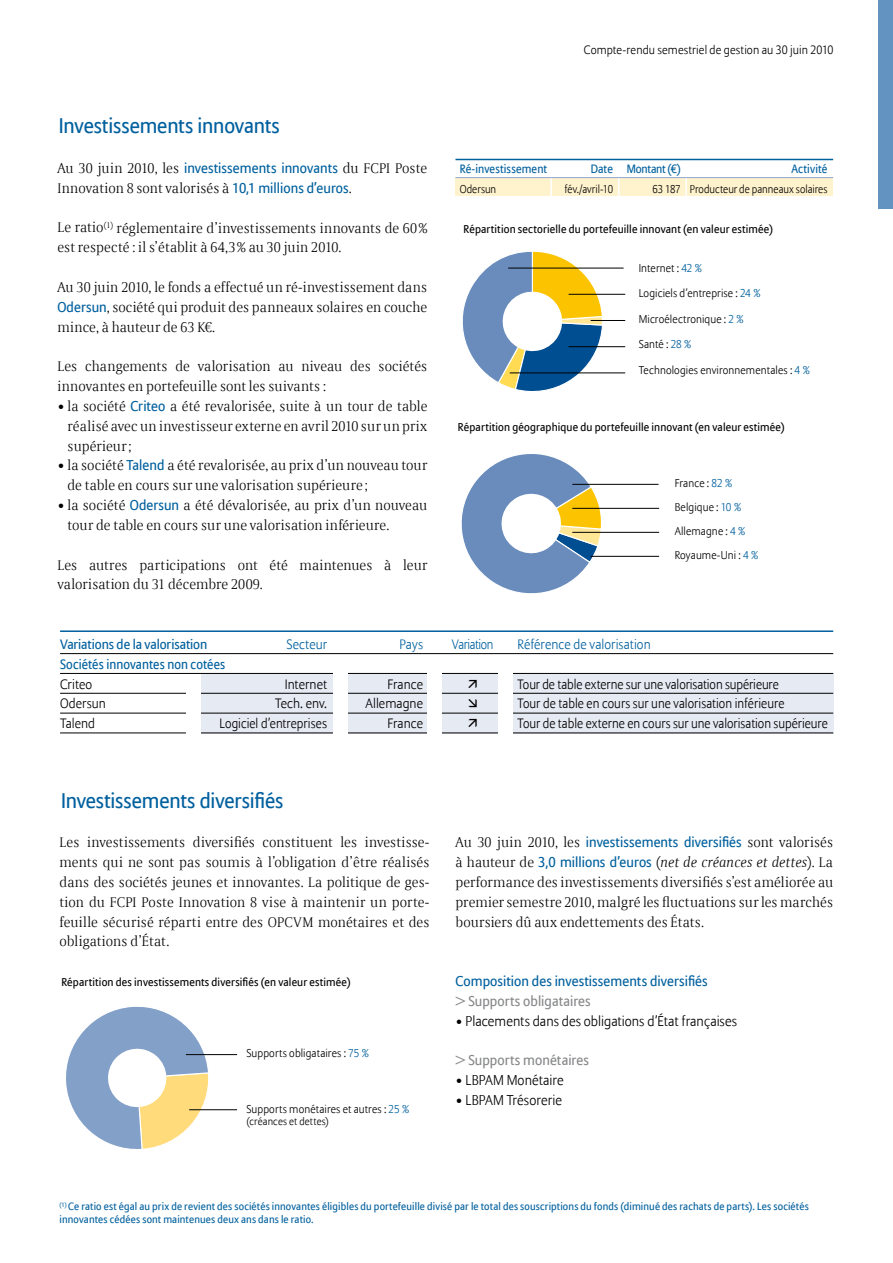
<style>
.page{position:relative;width:893px;height:1263px;background:#fff}
.page>*{position:absolute;margin:0;border:0;box-sizing:border-box;transform-origin:0 0}
.t1{font:21px "Allianz Sans";letter-spacing:-.005em;color:#00609e}
.t2{font:300 14.1px/19.8px "Allianz Serif";letter-spacing:.005em;color:#000}
.t3{font:300 14.1px "Allianz Sans";letter-spacing:.005em;color:#000}
.t4{font:14.1px "Allianz Sans";letter-spacing:.005em;color:#00609e}
.t5{font:14.1px "Allianz Sans";letter-spacing:.005em;color:#87888a}
.t6{font:300 13.5px "Allianz Sans";color:#000;scale:.96 1}
.t7{font:300 13.5px "Allianz Sans";color:#000}
.t8{font:300 13.5px "Allianz Sans";letter-spacing:.005em;color:#00609e}
.t9{font:13.5px "Allianz Sans";color:#00609e;scale:.96 1}
.t10{font:13.5px "Allianz Sans";color:#00609e}
.t11{font:300 13.5px "Allianz Sans";letter-spacing:-.03em;color:#00609e;scale:.94 1}
.t12{font:300 12px "Allianz Sans";letter-spacing:.01em;color:#000}
.t13{font:12px "Allianz Sans";letter-spacing:.01em;color:#00609e;scale:.96 1}
.t14{font:12px "Allianz Sans";letter-spacing:-.015em;color:#00609e;scale:.96 1}
.t15{font:300 11.25px/24px "Allianz Sans";letter-spacing:.01em;color:#000}
.t16{font:11.25px "Allianz Sans";letter-spacing:.015em;color:#000}
.t17{font:300 11.25px "Allianz Sans";letter-spacing:.01em;color:#000;scale:.96 1}
.t18{font:10.5px/12.6px "Allianz Sans";letter-spacing:.015em;color:#00609e}
.t19{font:300 10.5px "Allianz Sans";letter-spacing:.015em;color:#000}
.s1{font-family:"Allianz Sans";font-weight:400;color:#00609e}
.s2{color:#00609e}
.s3{font-style:italic}
</style>
<div class="page">
<div style="left:878px;top:0;width:15px;height:208px;background:#6394c1"></div>
<svg style="left:462px;top:251px;width:142px;height:141px"></svg>
<hr style="left:508px;top:268px;width:116px;height:1px;background:#000">
<hr style="left:510px;top:372px;width:115px;height:1px;background:#000">
<hr style="left:591px;top:320px;width:34px;height:1px;background:#000">
<hr style="left:569px;top:294px;width:56px;height:1px;background:#000">
<hr style="left:569px;top:346px;width:56px;height:1px;background:#000">
<svg style="left:66px;top:1006px;width:145px;height:143px"></svg>
<hr style="left:186px;top:1054px;width:51px;height:1px;background:#000">
<hr style="left:189px;top:1109px;width:48px;height:1px;background:#000">
<svg style="left:461px;top:454px;width:141px;height:140px"></svg>
<hr style="left:572px;top:532px;width:87px;height:1px;background:#000">
<hr style="left:590px;top:556px;width:69px;height:1px;background:#000">
<hr style="left:572px;top:508px;width:87px;height:1px;background:#000">
<hr style="left:572px;top:484px;width:86px;height:1px;background:#000">
<hr style="left:60px;top:630px;width:773px;height:2px;background:#00609e">
<hr style="left:60px;top:653px;width:773px;height:1px;background:#000">
<hr style="left:60px;top:673px;width:773px;height:1px;background:#000">
<hr style="left:60px;top:693px;width:773px;height:1px;background:#000">
<hr style="left:60px;top:713px;width:773px;height:1px;background:#000">
<hr style="left:60px;top:732px;width:773px;height:1px;background:#000">
<div style="left:201px;top:673px;width:632px;height:61px;background:#e6eaf3"></div>
<div style="left:186px;top:683px;width:15px;height:62px;background:#fff"></div>
<div style="left:498px;top:658px;width:15px;height:87px;background:#fff"></div>
<div style="left:427px;top:657px;width:15px;height:87px;background:#fff"></div>
<div style="left:333px;top:657px;width:15px;height:87px;background:#fff"></div>
<div style="left:455px;top:177px;width:378px;height:18px;background:#fff3ce"></div>
<hr style="left:685px;top:164px;width:2px;height:35px;background:#fff">
<hr style="left:550px;top:164px;width:2px;height:35px;background:#fff">
<hr style="left:618px;top:164px;width:1px;height:35px;background:#fff">
<hr style="left:455px;top:159px;width:378px;height:1px;background:#00609e">
<hr style="left:455px;top:177px;width:378px;height:1px;background:#8ca6d2">
<h1 class="t1" style="left:59px;top:113px;width:222px">Investissements innovants</h1>
<p class="t2" style="left:57px;top:159px;width:371px">Au 30 juin 2010, les <span class="s1">investissements innovants</span> du FCPI Poste<br>Innovation 8 sont valorisés à <span class="s1">10,1 millions d’euros</span>.</p>
<p class="t2" style="left:57px;top:218px;width:371px">Le ratio<sup>(1)</sup> réglementaire d’investissements innovants de 60% est respecté : il s’établit à 64,3% au 30 juin 2010.</p>
<p class="t2" style="left:57px;top:278px;width:371px;text-align:justify">Au 30 juin 2010, le fonds a effectué un ré-investissement dans <span class="s1">Odersun</span>, société qui produit des panneaux solaires en couche mince, à hauteur de 63 K€.</p>
<p class="t2" style="left:57px;top:357px;width:371px">Les changements de valorisation au niveau des sociétés innovantes en portefeuille sont les suivants :</p>
<p class="t2" style="left:68px;top:397px;width:361px;text-align:justify;text-indent:-10px">• la société <span class="s1">Criteo</span> a été revalorisée, suite à un tour de table réalisé avec un investisseur externe en avril 2010 sur un prix supérieur;</p>
<p class="t2" style="left:68px;top:456px;width:361px;text-indent:-10px">• la société <span class="s1">Talend</span> a été revalorisée, au prix d’un nouveau tour de table en cours sur une valorisation supérieure ;</p>
<p class="t2" style="left:68px;top:496px;width:361px;text-indent:-10px">• la société <span class="s1">Odersun</span> a été dévalorisée, au prix d’un nouveau tour de table en cours sur une valorisation inférieure.</p>
<p class="t2" style="left:57px;top:555px;width:371px">Les autres participations ont été maintenues à leur valorisation du 31 décembre 2009.</p>
<p class="t12" style="left:584px;top:42px;width:251px">Compte-rendu semestriel de gestion au 30 juin 2010</p>
<p class="t13" style="left:460px;top:162px;width:93px">Ré-investissement</p>
<p class="t14" style="left:591px;top:162px;width:95px">Date Montant (€)</p>
<p class="t13" style="left:791px;top:162px;width:39px">Activité</p>
<p class="t17" style="left:460px;top:182px;width:40px">Odersun</p>
<p class="t17" style="left:564px;top:182px;width:52px">fév./avril-10</p>
<p class="t17" style="left:652px;top:182px;width:184px">63 187 Producteur de panneaux solaires</p>
<p class="t16" style="left:463px;top:222px;width:311px">Répartition sectorielle du portefeuille innovant (en valeur estimée)</p>
<p class="t15" style="left:639px;top:257px;width:65px">Internet : <span class="s2">42 %</span></p>
<p class="t15" style="left:639px;top:282px;width:123px">Logiciels d’entreprise : <span class="s2">24 %</span></p>
<p class="t15" style="left:639px;top:308px;width:106px">Microélectronique : <span class="s2">2 %</span></p>
<p class="t15" style="left:639px;top:333px;width:54px">Santé : <span class="s2">28 %</span></p>
<p class="t15" style="left:639px;top:359px;width:172px">Technologies environnementales : <span class="s2">4 %</span></p>
<p class="t16" style="left:458px;top:420px;width:328px">Répartition géographique du portefeuille innovant (en valeur estimée)</p>
<p class="t15" style="left:675px;top:472px;width:85px">France : <span class="s2">82 %<br></span>Belgique : <span class="s2">10 %<br></span>Allemagne : <span class="s2">4 %<br></span>Royaume-Uni : <span class="s2">4 %</span></p>
<p class="t10" style="left:60px;top:636px;width:149px">Variations de la valorisation</p>
<p class="t8" style="left:286px;top:636px;width:42px">Secteur</p>
<p class="t8" style="left:400px;top:636px;width:25px">Pays</p>
<p class="t11" style="left:452px;top:636px;width:46px">Variation</p>
<p class="t8" style="left:518px;top:636px;width:135px">Référence de valorisation</p>
<p class="t9" style="left:60px;top:656px;width:173px">Sociétés innovantes non cotées</p>
<p class="t7" style="left:60px;top:676px;width:34px">Criteo</p>
<p class="t7" style="left:285px;top:676px;width:44px">Internet</p>
<p class="t7" style="left:388px;top:676px;width:37px">France</p>
<p class="t6" style="left:518px;top:676px;width:274px">Tour de table externe sur une valorisation supérieure</p>
<p class="t7" style="left:60px;top:696px;width:47px">Odersun</p>
<p class="t7" style="left:275px;top:696px;width:54px">Tech. env.</p>
<p class="t7" style="left:366px;top:696px;width:59px">Allemagne</p>
<p class="t6" style="left:518px;top:696px;width:279px">Tour de table en cours sur une valorisation inférieure</p>
<p class="t7" style="left:60px;top:715px;width:37px">Talend</p>
<p class="t6" style="left:220px;top:715px;width:113px">Logiciel d’entreprises</p>
<p class="t7" style="left:388px;top:715px;width:37px">France</p>
<p class="t6" style="left:518px;top:715px;width:325px">Tour de table externe en cours sur une valorisation supérieure</p>
<h1 class="t1" style="left:61px;top:788px;width:224px">Investissements diversifiés</h1>
<p class="t2" style="left:60px;top:833px;width:371px;text-align:justify">Les investissements diversifiés constituent les investisse&shy;ments qui ne sont pas soumis à l’obligation d’être réalisés dans des sociétés jeunes et innovantes. La politique de ges&shy;tion du FCPI Poste Innovation 8 vise à maintenir un porte&shy;feuille sécurisé réparti entre des OPCVM monétaires et des obligations d’État.</p>
<p class="t2" style="left:455px;top:833px;width:379px;text-align:justify">Au 30 juin 2010, les <span class="s1">investissements diversifiés</span> sont valorisés à hauteur de <span class="s1">3,0 millions d’euros</span> (<span class="s3">net de créances et dettes</span>). La performance des investissements diversifiés s’est améliorée au premier semestre 2010, malgré les fluctuations sur les marchés boursiers dû aux endettements des états.</p>
<p class="t4" style="left:455px;top:973px;width:254px">Composition des investissements diversifiés</p>
<p class="t5" style="left:455px;top:992px;width:137px">&gt; Supports obligataires</p>
<p class="t3" style="left:455px;top:1012px;width:283px">• Placements dans des obligations d’État françaises</p>
<p class="t5" style="left:455px;top:1052px;width:135px">&gt; Supports monétaires</p>
<p class="t3" style="left:455px;top:1072px;width:110px">• LBPAM Monétaire</p>
<p class="t3" style="left:455px;top:1092px;width:108px">• LBPAM Trésorerie</p>
<p class="t16" style="left:61px;top:975px;width:291px">Répartition des investissements diversifiés (en valeur estimée)</p>
<p class="t15" style="left:246px;top:1042px;width:124px">Supports obligataires : <span class="s2">75 %</span></p>
<p class="t15" style="left:246px;top:1097px;width:164px">Supports monétaires et autres : <span class="s2">25 %</span></p>
<p class="t19" style="left:246px;top:1115px;width:84px">(créances et dettes)</p>
<p class="t18" style="left:60px;top:1201px;width:751px"><sup>(1)</sup> Ce ratio est égal au prix de revient des sociétés innovantes éligibles du portefeuille divisé par le total des souscriptions du fonds (diminué des rachats de parts). Les sociétés innovantes cédées sont maintenues deux ans dans le ratio.</p>
</div>
